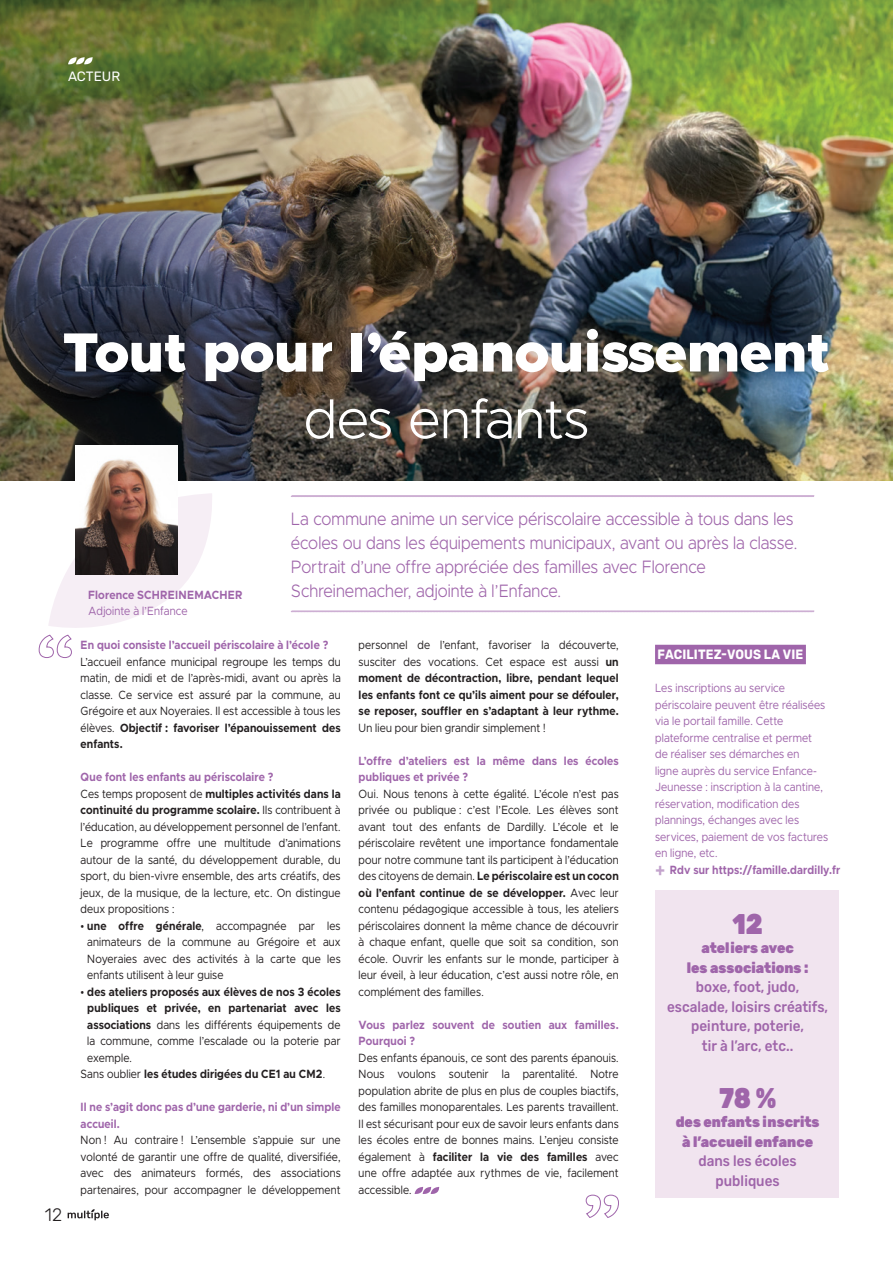
<style>
.page{position:relative;width:893px;height:1263px;background:#fff}
.page>*{position:absolute;margin:0;border:0;box-sizing:border-box;transform-origin:0 0}
.t1{font:900 55.5px/66.6px "Metropolis";color:#fff;text-align:center}
.t2{font:900 28.5px "Rubik";color:#9f65aa;scale:.85 1}
.t3{font:300 18px/24px "Metropolis";color:#9f65aa;scale:.9 1}
.t4{font:300 18px "Rubik";color:#231f20}
.t5{font:500 15px/19.5px "Rubik";color:#9f65aa;text-align:center;scale:.9 1}
.t6{font:900 15px "Rubik";color:#9f65aa;scale:.9 1}
.t7{font:700 13.5px "Rubik";letter-spacing:.01em;color:#fff;scale:.9 1}
.t8{font:13.5px "Rubik";color:#fff}
.t9{font:12px/16.5px "Metropolis";letter-spacing:.02em;color:#231f20;text-align:justify;scale:.89 1}
.t10{font:700 12px/16.5px "Metropolis";letter-spacing:.015em;color:#231f20;text-align:justify;scale:.89 1}
.t11{font:12px/16.5px "Metropolis";letter-spacing:.015em;color:#9f65aa;scale:.9 1}
.t12{font:700 12px/16.5px "Metropolis";letter-spacing:.015em;color:#9f65aa;scale:.89 1}
.t13{font:700 12px "Metropolis";letter-spacing:.015em;color:#9f65aa;scale:.88 1}
.t14{font:700 12px "Metropolis";letter-spacing:.015em;color:#9f65aa;scale:.9 1}
.s1{font-weight:300}
.s2{font-weight:700}
.s3{font-weight:400}
.s4{font-size:19.5px;color:#c3a3cc}
</style>
<div class="page">
<svg style="left:68px;top:1209px;width:41px;height:11px"></svg>
<img style="left:0;top:0;width:893px;height:481px">
<svg style="left:415px;top:1187px;width:24px;height:7px"></svg>
<svg style="left:68px;top:57px;width:25px;height:8px"></svg>
<svg style="left:48px;top:493px;width:164px;height:135px"></svg>
<img style="left:76px;top:446px;width:101px;height:129px">
<svg style="left:291px;top:495px;width:524px;height:2px"></svg>
<svg style="left:291px;top:610px;width:524px;height:2px"></svg>
<div style="left:655px;top:645px;width:151px;height:19px;background:#9f65aa"></div>
<div style="left:655px;top:890px;width:183px;height:307px;background:#f1e4ef"></div>
<svg style="left:586px;top:1195px;width:33px;height:23px"></svg>
<svg style="left:39px;top:635px;width:33px;height:23px"></svg>
<p class="t8" style="left:68px;top:69px;width:54px">ACTEUR</p>
<p class="t1" style="left:63px;top:319px;width:769px">Tout pour l’épanouissement <span class="s1">des enfants</span></p>
<p class="t14" style="left:88px;top:587px;width:173px">Florence SCHREINEMACHER</p>
<p class="t11" style="left:88px;top:603px;width:112px">Adjointe à l’Enfance</p>
<p class="t3" style="left:291px;top:507px;width:564px">La commune anime un service périscolaire accessible à tous dans les écoles ou dans les équipements municipaux, avant ou après la classe.</p>
<p class="t3" style="left:291px;top:555px;width:462px">Portrait d’une offre appréciée des familles avec Florence<br>Schreinemacher, adjointe à l’Enfance.</p>
<h3 class="t4" style="left:45px;top:1204px;width:19px">12</h3>
<p class="t12" style="left:81px;top:637px;width:280px">En quoi consiste l’accueil périscolaire à l’école ?</p>
<p class="t9" style="left:81px;top:653px;width:294px">L’accueil enfance municipal regroupe les temps du matin, de midi et de l’après-midi, avant ou après la classe. Ce service est assuré par la commune, au Grégoire et aux Noyeraies. Il est accessible à tous les élèves. <span class="s2">Objectif : favoriser l’épanouissement des enfants.</span></p>
<p class="t12" style="left:81px;top:769px;width:218px">Que font les enfants au périscolaire ?</p>
<p class="t9" style="left:81px;top:785px;width:294px">Ces temps proposent de <span class="s2">multiples activités dans la continuité du programme scolaire.</span> Ils contribuent à l’éducation, au développement personnel de l’enfant.<br>Le programme offre une multitude d’animations autour de la santé, du développement durable, du sport, du bien-vivre ensemble, des arts créatifs, des jeux, de la musique, de la lecture, etc. On distingue deux propositions :</p>
<p class="t9" style="left:87px;top:917px;width:286px;text-indent:-7px">• <span class="s2">une offre générale</span>, accompagnée par les animateurs de la commune au Grégoire et aux Noyeraies avec des activités à la carte que les enfants utilisent à leur guise</p>
<p class="t10" style="left:87px;top:983px;width:286px;text-indent:-7px"><span class="s3">•</span> des ateliers proposés aux élèves de nos 3 écoles publiques et privée, en partenariat avec les associations <span class="s3">dans les différents équipements de la commune, comme l’escalade ou la poterie par exemple.</span></p>
<p class="t10" style="left:81px;top:1066px;width:276px"><span class="s3">Sans oublier</span> les études dirigées du CE1 au CM2<span class="s3">.</span></p>
<p class="t12" style="left:81px;top:1099px;width:294px">Il ne s’agit donc pas d’une garderie, ni d’un simple accueil.</p>
<p class="t9" style="left:81px;top:1132px;width:294px">Non ! Au contraire ! L’ensemble s’appuie sur une volonté de garantir une offre de qualité, diversifiée, avec des animateurs formés, des associations partenaires, pour accompagner le développement</p>
<p class="t10" style="left:359px;top:637px;width:294px"><span class="s3">personnel de l’enfant, favoriser la découverte, susciter des vocations. Cet espace est aussi</span> un moment de décontraction, libre, pendant lequel les enfants font ce qu’ils aiment pour se défouler, se reposer, souffler en s’adaptant à leur rythme.<br><span class="s3">Un lieu pour bien grandir simplement !</span></p>
<p class="t12" style="left:359px;top:752px;width:294px">L’offre d’ateliers est la même dans les écoles publiques et privée ?</p>
<p class="t9" style="left:359px;top:785px;width:294px">Oui. Nous tenons à cette égalité. L’école n’est pas privée ou publique : c’est l’Ecole. Les élèves sont avant tout des enfants de Dardilly. L’école et le périscolaire revêtent une importance fondamentale pour notre commune tant ils participent à l’éducation des citoyens de demain. <span class="s2">Le périscolaire est un cocon où l’enfant continue de se développer.</span> Avec leur contenu pédagogique accessible à tous, les ateliers périscolaires donnent la même chance de découvrir à chaque enfant, quelle que soit sa condition, son école. Ouvrir les enfants sur le monde, participer à leur éveil, à leur éducation, c’est aussi notre rôle, en complément des familles.</p>
<p class="t12" style="left:359px;top:1016px;width:294px">Vous parlez souvent de soutien aux familles.<br>Pourquoi ?</p>
<p class="t9" style="left:359px;top:1049px;width:294px">Des enfants épanouis, ce sont des parents épanouis.<br>Nous voulons soutenir la parentalité. Notre population abrite de plus en plus de couples biactifs, des familles monoparentales. Les parents travaillent.<br>Il est sécurisant pour eux de savoir leurs enfants dans les écoles entre de bonnes mains. L’enjeu consiste également à <span class="s2">faciliter la vie des familles</span> avec une offre adaptée aux rythmes de vie, facilement accessible.</p>
<p class="t7" style="left:658px;top:647px;width:163px">FACILITEZ-VOUS LA VIE</p>
<p class="t11" style="left:655px;top:680px;width:194px">Les inscriptions au service périscolaire peuvent être réalisées via le portail famille. Cette plateforme centralise et permet<br>de réaliser ses démarches en<br>ligne auprès du service Enfance-<br>Jeunesse : inscription à la cantine, réservation, modification des plannings, échanges avec les services, paiement de vos factures en ligne, etc.</p>
<p class="t13" style="left:655px;top:862px;width:212px"><span class="s4">+</span> Rdv sur https://famille.dardilly.fr</p>
<p class="t2" style="left:732px;top:908px;width:37px">12</p>
<p class="t6" style="left:701px;top:939px;width:104px">ateliers avec</p>
<p class="t6" style="left:687px;top:959px;width:137px">les associations :</p>
<p class="t5" style="left:667px;top:977px;width:180px">boxe, foot, judo, escalade, loisirs créatifs, peinture, poterie,</p>
<p class="t5" style="left:702px;top:1036px;width:103px">tir à l’arc, etc..</p>
<p class="t2" style="left:719px;top:1082px;width:69px">78 %</p>
<p class="t6" style="left:676px;top:1113px;width:161px">des enfants inscrits</p>
<p class="t6" style="left:682px;top:1133px;width:147px">à l’accueil enfance</p>
<p class="t5" style="left:698px;top:1151px;width:111px">dans les écoles</p>
<p class="t5" style="left:716px;top:1171px;width:73px">publiques</p>
</div>
